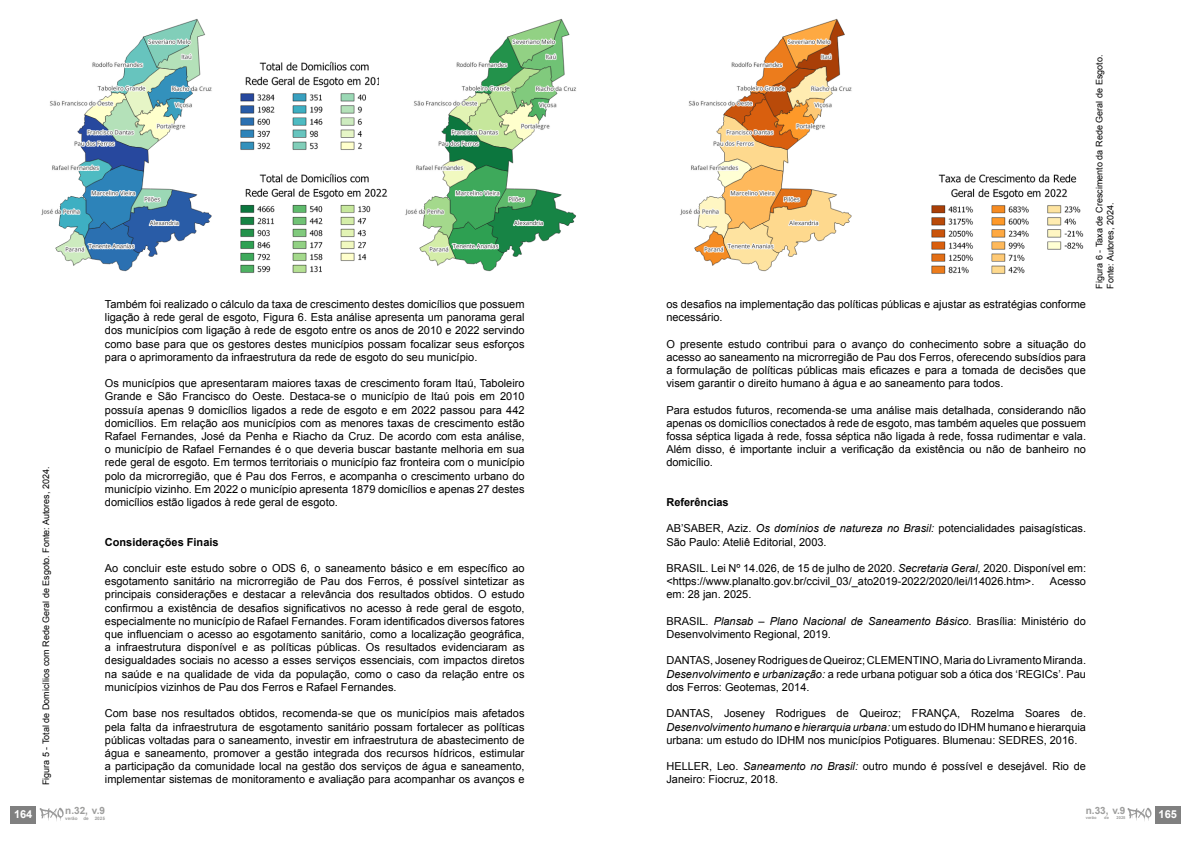
<style>
.page{position:relative;width:1191px;height:842px;background:#fff}
.page>*{position:absolute;margin:0;border:0;box-sizing:border-box;transform-origin:0 0}
.t1{font:11px/13.2px "Arial";color:#000;text-align:justify}
.t2{font:700 11px "Arial";color:#000}
.t3{font:700 11px "Arial";color:#fff}
.t4{font:700 10px "Arial";color:#9d9d9c}
.t5{font:9px/10.8px "Arial";color:#000}
.t6{font:700 4.6px "Arial";color:#9d9d9c}
.t7{font:700 4px "Arial";color:#9d9d9c}
.s1{font-style:italic}
</style>
<div class="page">
<img style="left:41px;top:19px;width:171px;height:253px">
<img style="left:240px;top:61px;width:139px;height:89px">
<img style="left:405px;top:19px;width:171px;height:253px">
<img style="left:240px;top:173px;width:148px;height:100px">
<img style="left:680px;top:19px;width:172px;height:253px">
<img style="left:931px;top:174px;width:153px;height:100px">
<div style="left:11px;top:806px;width:25px;height:17px;background:#808080"></div>
<svg style="left:40px;top:808px;width:24px;height:13px"></svg>
<div style="left:1155px;top:806px;width:25px;height:17px;background:#808080"></div>
<svg style="left:1127px;top:808px;width:24px;height:13px"></svg>
<p class="t5" style="left:41px;top:785px;width:320px;rotate:-90deg">Figura 5 - Total de Domicílios com Rede Geral de Esgoto. Fonte: Autores, 2024.</p>
<p class="t1" style="left:105px;top:298px;width:421px">Também foi realizado o cálculo da taxa de crescimento destes domicílios que possuem ligação à rede geral de esgoto, Figura 6. Esta análise apresenta um panorama geral dos municípios com ligação à rede de esgoto entre os anos de 2010 e 2022 servindo como base para que os gestores destes municípios possam focalizar seus esforços para o aprimoramento da infraestrutura da rede de esgoto do seu município.</p>
<p class="t1" style="left:105px;top:377px;width:421px">Os municípios que apresentaram maiores taxas de crescimento foram Itaú, Taboleiro Grande e São Francisco do Oeste. Destaca-se o município de Itaú pois em 2010 possuía apenas 9 domicílios ligados a rede de esgoto e em 2022 passou para 442 domicílios. Em relação aos municípios com as menores taxas de crescimento estão Rafael Fernandes, José da Penha e Riacho da Cruz. De acordo com esta análise, o município de Rafael Fernandes é o que deveria buscar bastante melhoria em sua rede geral de esgoto. Em termos territoriais o município faz fronteira com o município polo da microrregião, que é Pau dos Ferros, e acompanha o crescimento urbano do município vizinho. Em 2022 o município apresenta 1879 domicílios e apenas 27 destes domicílios estão ligados à rede geral de esgoto.</p>
<p class="t2" style="left:105px;top:534px;width:115px">Considerações Finais</p>
<p class="t1" style="left:105px;top:562px;width:421px">Ao concluir este estudo sobre o ODS 6, o saneamento básico e em específico ao esgotamento sanitário na microrregião de Pau dos Ferros, é possível sintetizar as principais considerações e destacar a relevância dos resultados obtidos. O estudo confirmou a existência de desafios significativos no acesso à rede geral de esgoto, especialmente no município de Rafael Fernandes. Foram identificados diversos fatores que influenciam o acesso ao esgotamento sanitário, como a localização geográfica, a infraestrutura disponível e as políticas públicas. Os resultados evidenciaram as desigualdades sociais no acesso a esses serviços essenciais, com impactos diretos na saúde e na qualidade de vida da população, como o caso da relação entre os municípios vizinhos de Pau dos Ferros e Rafael Fernandes.</p>
<p class="t1" style="left:105px;top:707px;width:421px">Com base nos resultados obtidos, recomenda-se que os municípios mais afetados pela falta da infraestrutura de esgotamento sanitário possam fortalecer as políticas públicas voltadas para o saneamento, investir em infraestrutura de abastecimento de água e saneamento, promover a gestão integrada dos recursos hídricos, estimular a participação da comunidade local na gestão dos serviços de água e saneamento, implementar sistemas de monitoramento e avaliação para acompanhar os avanços e</p>
<p class="t3" style="left:14px;top:807px;width:20px">164</p>
<p class="t4" style="left:65px;top:804px;width:41px">n.32, v.9</p>
<p class="t6" style="left:65px;top:815px;width:14px">verão</p>
<p class="t6" style="left:83px;top:815px;width:7px">de</p>
<p class="t6" style="left:95px;top:815px;width:12px">2025</p>
<p class="t1" style="left:666px;top:298px;width:421px">os desafios na implementação das políticas públicas e ajustar as estratégias conforme necessário.</p>
<p class="t1" style="left:666px;top:337px;width:421px">O presente estudo contribui para o avanço do conhecimento sobre a situação do acesso ao saneamento na microrregião de Pau dos Ferros, oferecendo subsídios para a formulação de políticas públicas mais eficazes e para a tomada de decisões que visem garantir o direito humano à água e ao saneamento para todos.</p>
<p class="t1" style="left:666px;top:403px;width:421px">Para estudos futuros, recomenda-se uma análise mais detalhada, considerando não apenas os domicílios conectados à rede de esgoto, mas também aqueles que possuem fossa séptica ligada à rede, fossa séptica não ligada à rede, fossa rudimentar e vala.<br>Além disso, é importante incluir a verificação da existência ou não de banheiro no domicílio.</p>
<p class="t2" style="left:666px;top:495px;width:64px">Referências</p>
<p class="t1" style="left:666px;top:522px;width:421px">AB’SABER, Aziz. <span class="s1">Os domínios de natureza no Brasil:</span> potencialidades paisagísticas.<br>São Paulo: Ateliê Editorial, 2003.</p>
<p class="t1" style="left:666px;top:562px;width:421px">BRASIL. Lei Nº 14.026, de 15 de julho de 2020. <span class="s1">Secretaria Geral,</span> 2020. Disponível em: &lt;https://www.planalto.gov.br/ccivil_03/_ato2019-2022/2020/lei/l14026.htm&gt;.</p>
<p class="t1" style="left:1050px;top:575px;width:38px">Acesso</p>
<p class="t1" style="left:666px;top:588px;width:86px">em: 28 jan. 2025.</p>
<p class="t1" style="left:666px;top:614px;width:421px">BRASIL. <span class="s1">Plansab – Plano Nacional de Saneamento Básico.</span> Brasília: Ministério do<br>Desenvolvimento Regional, 2019.</p>
<p class="t1" style="left:666px;top:654px;width:421px">DANTAS, Joseney Rodrigues de Queiroz; CLEMENTINO, Maria do Livramento Miranda.<br><span class="s1">Desenvolvimento e urbanização:</span> a rede urbana potiguar sob a ótica dos ‘REGICs’. Pau dos Ferros: Geotemas, 2014.</p>
<p class="t1" style="left:666px;top:707px;width:421px">DANTAS, Joseney Rodrigues de Queiroz; FRANÇA, Rozelma Soares de.<br><span class="s1">Desenvolvimento humano e hierarquia urbana:</span> um estudo do IDHM humano e hierarquia urbana: um estudo do IDHM nos municípios Potiguares. Blumenau: SEDRES, 2016.</p>
<p class="t1" style="left:666px;top:760px;width:421px">HELLER, Leo. <span class="s1">Saneamento no Brasil:</span> outro mundo é possível e desejável. Rio de</p>
<p class="t1" style="left:666px;top:773px;width:113px">Janeiro: Fiocruz, 2018.</p>
<p class="t5" style="left:1094px;top:289px;width:235px;rotate:-90deg">Figura 6 - Taxa de Crescimento da Rede Geral de Esgoto.<br>Fonte: Autores, 2024.</p>
<p class="t4" style="left:1085px;top:804px;width:41px">n.33, v.9</p>
<p class="t7" style="left:1085px;top:815px;width:12px">verão</p>
<p class="t7" style="left:1104px;top:815px;width:6px">de</p>
<p class="t7" style="left:1116px;top:815px;width:10px">2025</p>
<p class="t3" style="left:1158px;top:807px;width:20px">165</p>
</div>
